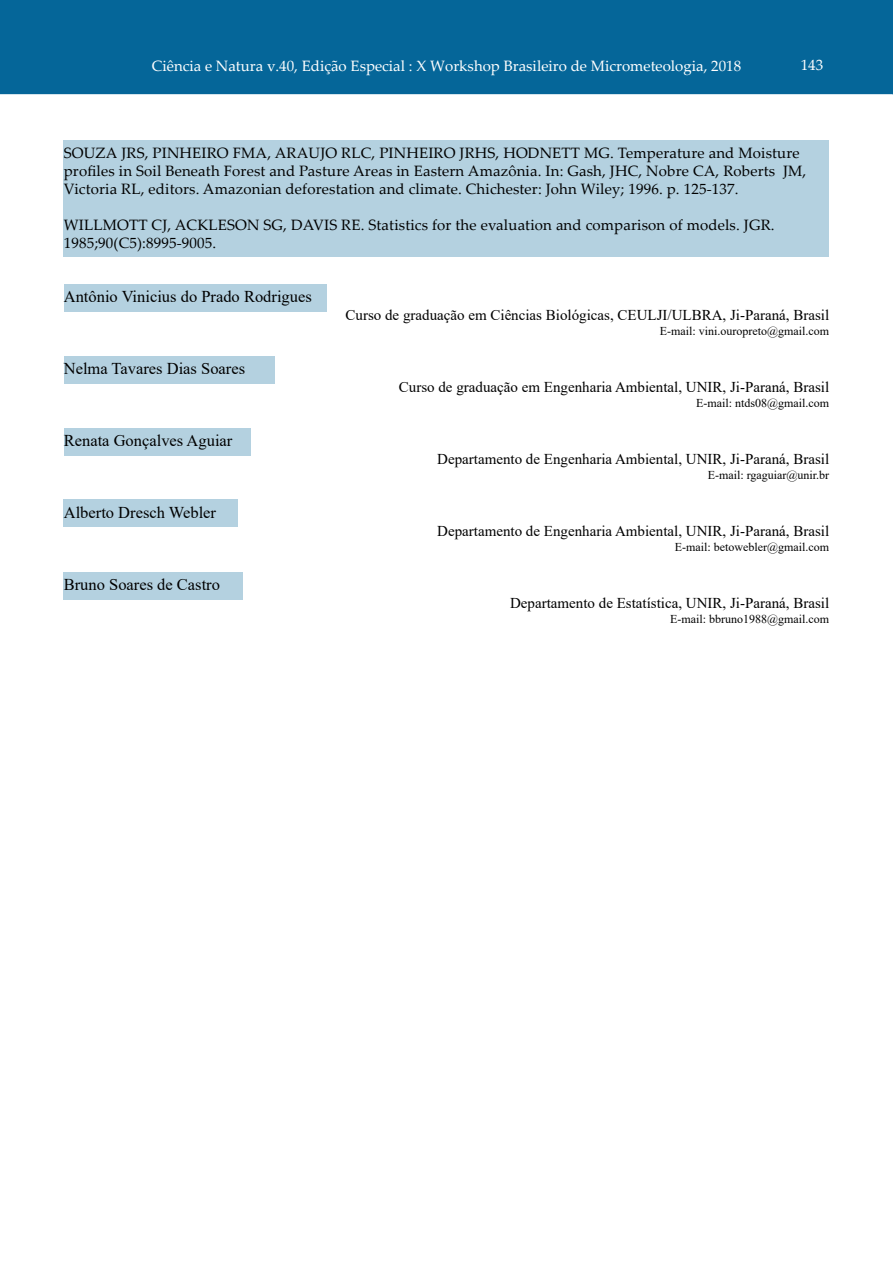
<style>
.page{position:relative;width:893px;height:1263px;background:#fff}
.page>*{position:absolute;margin:0;border:0;box-sizing:border-box;transform-origin:0 0}
.t1{font:16.5px "Times New Roman";color:#000}
.t2{font:15px/18px "Palatino Linotype";letter-spacing:.01em;color:#000}
.t3{font:15px "Times New Roman";color:#000}
.t4{font:15px "Palatino Linotype";color:#fff}
.t5{font:12px "Times New Roman";color:#000}
</style>
<div class="page">
<div style="left:0;top:0;width:893px;height:94px;background:#056699"></div>
<div style="left:64px;top:572px;width:179px;height:28px;background:#b4d1e0"></div>
<div style="left:64px;top:499px;width:174px;height:28px;background:#b4d1e0"></div>
<div style="left:64px;top:428px;width:187px;height:28px;background:#b4d1e0"></div>
<div style="left:64px;top:356px;width:210px;height:28px;background:#b4d1e0"></div>
<div style="left:64px;top:284px;width:263px;height:28px;background:#b4d1e0"></div>
<div style="left:64px;top:140px;width:765px;height:117px;background:#b4d1e0"></div>
<p class="t4" style="left:152px;top:55px;width:591px">Ciência e Natura v.40, Edição Especial : X Workshop Brasileiro de Micrometeologia, 2018</p>
<p class="t4" style="left:801px;top:54px;width:24px">143</p>
<p class="t2" style="left:64px;top:144px;width:744px">SOUZA JRS, PINHEIRO FMA, ARAUJO RLC, PINHEIRO JRHS, HODNETT MG. Temperature and Moisture profiles in Soil Beneath Forest and Pasture Areas in Eastern Amazônia. In: Gash, JHC, Nobre CA, Roberts JM,<br>Victoria RL, editors. Amazonian deforestation and climate. Chichester: John Wiley; 1996. p. 125-137.</p>
<p class="t2" style="left:64px;top:216px;width:712px">WILLMOTT CJ, ACKLESON SG, DAVIS RE. Statistics for the evaluation and comparison of models. JGR.<br>1985;90(C5):8995-9005.</p>
<p class="t1" style="left:64px;top:285px;width:250px">Antônio Vinicius do Prado Rodrigues</p>
<p class="t3" style="left:345px;top:305px;width:485px">Curso de graduação em Ciências Biológicas, CEULJI/ULBRA, Ji-Paraná, Brasil</p>
<p class="t5" style="left:660px;top:322px;width:171px">E-mail: vini.ouropreto@gmail.com</p>
<p class="t1" style="left:64px;top:357px;width:183px">Nelma Tavares Dias Soares</p>
<p class="t3" style="left:399px;top:377px;width:432px">Curso de graduação em Engenharia Ambiental, UNIR, Ji-Paraná, Brasil</p>
<p class="t5" style="left:696px;top:394px;width:135px">E-mail: ntds08@gmail.com</p>
<p class="t1" style="left:64px;top:429px;width:170px">Renata Gonçalves Aguiar</p>
<p class="t3" style="left:437px;top:449px;width:393px">Departamento de Engenharia Ambiental, UNIR, Ji-Paraná, Brasil</p>
<p class="t5" style="left:708px;top:466px;width:123px">E-mail: rgaguiar@unir.br</p>
<p class="t1" style="left:64px;top:501px;width:154px">Alberto Dresch Webler</p>
<p class="t3" style="left:437px;top:521px;width:393px">Departamento de Engenharia Ambiental, UNIR, Ji-Paraná, Brasil</p>
<p class="t5" style="left:675px;top:538px;width:156px">E-mail: betowebler@gmail.com</p>
<p class="t1" style="left:64px;top:573px;width:158px">Bruno Soares de Castro</p>
<p class="t3" style="left:510px;top:593px;width:321px">Departamento de Estatística, UNIR, Ji-Paraná, Brasil</p>
<p class="t5" style="left:670px;top:610px;width:161px">E-mail: bbruno1988@gmail.com</p>
</div>
